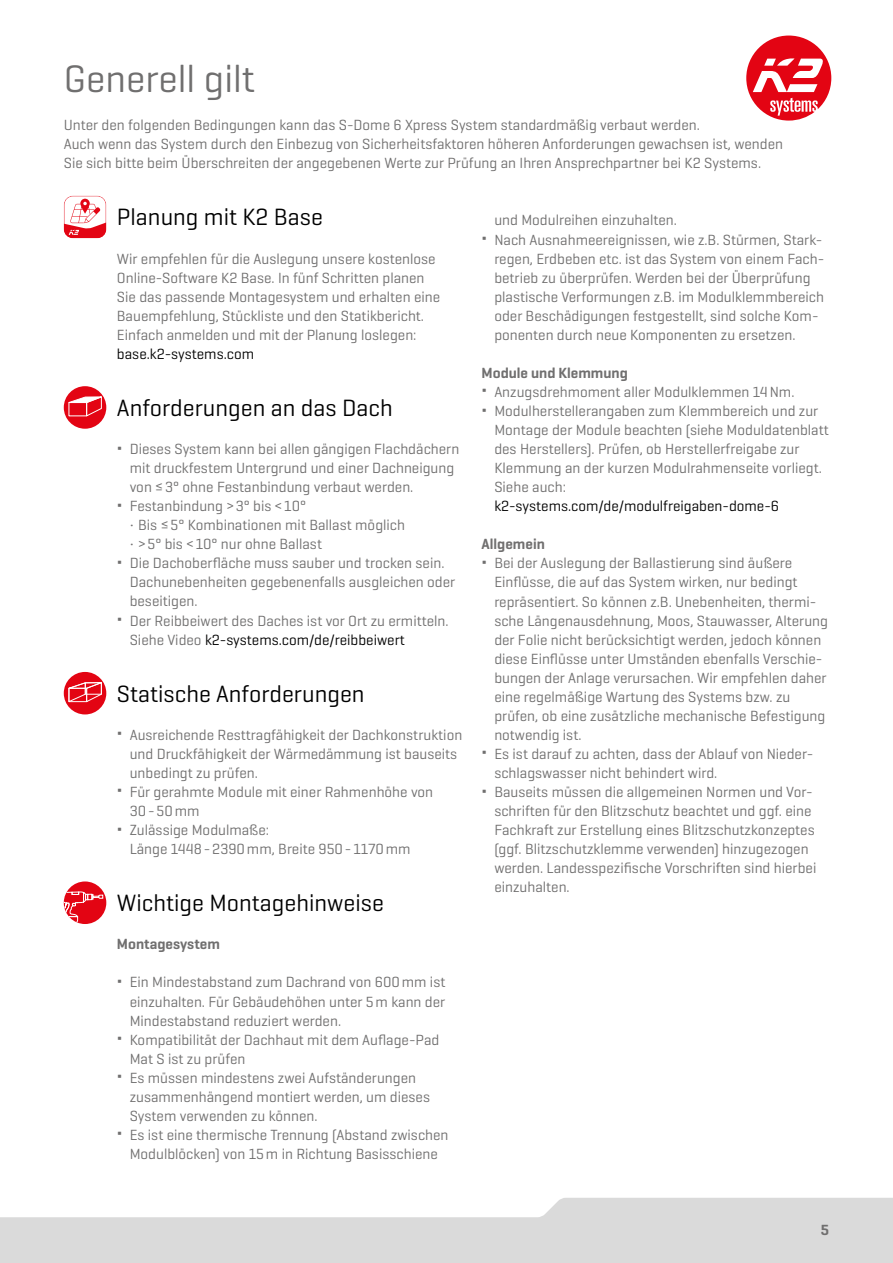
<style>
.page{position:relative;width:893px;height:1263px;background:#fff}
.page>*{position:absolute;margin:0;border:0;box-sizing:border-box;transform-origin:0 0}
.t1{font:39px "K2 Geogrotesque";color:#706f6f}
.t2{font:24px "K2 Geogrotesque";color:#000}
.t3{font:15px/19px "K2 Geogrotesque";color:#706f6f}
.t4{font:15px "K2 Geogrotesque";color:#000}
.t5{font:600 15px "K2 Geogrotesque";color:#706f6f}
.s1{font-family:"Frutiger LT Std"}
.s2{color:#706f6f}
</style>
<div class="page">
<svg style="left:0;top:1198px;width:893px;height:65px;fill:#dadada"></svg>
<svg style="left:746px;top:36px;width:85px;height:85px"></svg>
<div style="left:64px;top:881px;width:42px;height:43px;background:#e30413;border-radius:50%"></div>
<svg style="left:64px;top:891px;width:40px;height:33px"></svg>
<div style="left:64px;top:386px;width:42px;height:43px;background:#e30413;border-radius:50%"></div>
<svg style="left:68px;top:396px;width:38px;height:21px"></svg>
<div style="left:64px;top:672px;width:42px;height:42px;background:#e30413;border-radius:50%"></div>
<svg style="left:68px;top:681px;width:38px;height:22px"></svg>
<svg style="left:64px;top:196px;width:42px;height:42px"></svg>
<h1 class="t1" style="left:64px;top:54px;width:193px">Generell gilt</h1>
<p class="t3" style="left:64px;top:115px;width:721px">Unter den folgenden Bedingungen kann das S-Dome 6 Xpress System standardmäßig verbaut werden.<br>Auch wenn das System durch den Einbezug von Sicherheitsfaktoren höheren Anforderungen gewachsen ist, wenden<br>Sie sich bitte beim Überschreiten der angegebenen Werte zur Prüfung an Ihren Ansprechpartner bei K2 Systems.</p>
<h2 class="t2" style="left:117px;top:202px;width:208px">Planung mit K2 Base</h2>
<p class="t3" style="left:117px;top:248px;width:325px">Wir empfehlen für die Auslegung unsere kostenlose Online-Software K2 Base. In fünf Schritten planen Sie das passende Montagesystem und erhalten eine Bauempfehlung, Stückliste und den Statikbericht.<br>Einfach anmelden und mit der Planung loslegen:</p>
<p class="t4" style="left:117px;top:344px;width:139px">base.k2-systems.com</p>
<h2 class="t2" style="left:117px;top:393px;width:277px">Anforderungen an das Dach</h2>
<p class="t3" style="left:117px;top:439px;width:344px">Δ Dieses System kann bei allen gängigen Flachdächern</p>
<p class="t3" style="left:130px;top:458px;width:326px">mit druckfestem Untergrund und einer Dachneigung</p>
<p class="t3" style="left:130px;top:477px;width:285px">von ≤3° ohne Festanbindung verbaut werden.</p>
<p class="t3" style="left:117px;top:496px;width:191px">Δ Festanbindung &gt;3° bis &lt; 10°</p>
<p class="t3" style="left:130px;top:515px;width:277px"><span class="s1">·</span> Bis ≤5° Kombinationen mit Ballast möglich</p>
<p class="t3" style="left:130px;top:534px;width:194px"><span class="s1">·</span> &gt;5° bis &lt; 10° nur ohne Ballast</p>
<p class="t3" style="left:117px;top:553px;width:329px">Δ Die Dachoberfläche muss sauber und trocken sein.</p>
<p class="t3" style="left:130px;top:572px;width:327px">Dachunebenheiten gegebenenfalls ausgleichen oder</p>
<p class="t3" style="left:130px;top:591px;width:69px">beseitigen.</p>
<p class="t3" style="left:117px;top:610px;width:333px">Δ Der Reibbeiwert des Daches ist vor Ort zu ermitteln.</p>
<p class="t4" style="left:130px;top:630px;width:277px"><span class="s2">Siehe Video</span> k2-systems.com/de/reibbeiwert</p>
<h2 class="t2" style="left:117px;top:678px;width:249px">Statische Anforderungen</h2>
<p class="t3" style="left:117px;top:725px;width:347px">Δ Ausreichende Resttragfähigkeit der Dachkonstruktion</p>
<p class="t3" style="left:130px;top:744px;width:329px">und Druckfähigkeit der Wärmedämmung ist bauseits</p>
<p class="t3" style="left:130px;top:763px;width:130px">unbedingt zu prüfen.</p>
<p class="t3" style="left:117px;top:782px;width:318px">Δ Für gerahmte Module mit einer Rahmenhöhe von</p>
<p class="t3" style="left:130px;top:801px;width:71px">30-50mm</p>
<p class="t3" style="left:117px;top:820px;width:154px">Δ Zulässige Modulmaße:</p>
<p class="t3" style="left:130px;top:839px;width:282px">Länge 1448-2390mm, Breite 950- 1170mm</p>
<h2 class="t2" style="left:117px;top:888px;width:268px">Wichtige Montagehinweise</h2>
<p class="t5" style="left:117px;top:935px;width:105px">Montagesystem</p>
<p class="t3" style="left:117px;top:972px;width:330px">Δ Ein Mindestabstand zum Dachrand von 600mm ist</p>
<p class="t3" style="left:130px;top:991px;width:317px">einzuhalten. Für Gebäudehöhen unter 5m kann der</p>
<p class="t3" style="left:130px;top:1010px;width:213px">Mindestabstand reduziert werden.</p>
<p class="t3" style="left:117px;top:1029px;width:324px">Δ Kompatibilität der Dachhaut mit dem Auflage-Pad</p>
<p class="t3" style="left:130px;top:1048px;width:117px">Mat S ist zu prüfen</p>
<p class="t3" style="left:117px;top:1068px;width:301px">Δ Es müssen mindestens zwei Aufständerungen</p>
<p class="t3" style="left:130px;top:1087px;width:302px">zusammenhängend montiert werden, um dieses</p>
<p class="t3" style="left:130px;top:1106px;width:189px">System verwenden zu können.</p>
<p class="t3" style="left:117px;top:1125px;width:333px">Δ Es ist eine thermische Trennung (Abstand zwischen</p>
<p class="t3" style="left:130px;top:1144px;width:310px">Modulblöcken) von 15m in Richtung Basisschiene</p>
<p class="t3" style="left:494px;top:210px;width:184px">und Modulreihen einzuhalten.</p>
<p class="t3" style="left:482px;top:229px;width:342px">Δ Nach Ausnahmeereignissen, wie z.B. Stürmen, Stark-</p>
<p class="t3" style="left:494px;top:248px;width:332px">regen, Erdbeben etc. ist das System von einem Fach-</p>
<p class="t3" style="left:494px;top:268px;width:318px">betrieb zu überprüfen. Werden bei der Überprüfung</p>
<p class="t3" style="left:494px;top:287px;width:331px">plastische Verformungen z.B. im Modulklemmbereich</p>
<p class="t3" style="left:494px;top:306px;width:326px">oder Beschädigungen festgestellt, sind solche Kom-</p>
<p class="t3" style="left:494px;top:325px;width:303px">ponenten durch neue Komponenten zu ersetzen.</p>
<p class="t5" style="left:482px;top:363px;width:148px">Module und Klemmung</p>
<p class="t3" style="left:482px;top:382px;width:314px">Δ Anzugsdrehmoment aller Modulklemmen 14Nm.</p>
<p class="t3" style="left:482px;top:401px;width:338px">Δ Modulherstellerangaben zum Klemmbereich und zur</p>
<p class="t3" style="left:494px;top:420px;width:336px">Montage der Module beachten (siehe Moduldatenblatt</p>
<p class="t3" style="left:494px;top:439px;width:307px">des Herstellers). Prüfen, ob Herstellerfreigabe zur</p>
<p class="t3" style="left:494px;top:458px;width:329px">Klemmung an der kurzen Modulrahmenseite vorliegt.</p>
<p class="t3" style="left:494px;top:477px;width:73px">Siehe auch:</p>
<p class="t4" style="left:494px;top:497px;width:286px">k2-systems.com/de/modulfreigaben-dome-6</p>
<p class="t5" style="left:482px;top:535px;width:65px">Allgemein</p>
<p class="t3" style="left:482px;top:553px;width:312px">Δ Bei der Auslegung der Ballastierung sind äußere</p>
<p class="t3" style="left:494px;top:572px;width:305px">Einflüsse, die auf das System wirken, nur bedingt</p>
<p class="t3" style="left:494px;top:591px;width:324px">repräsentiert. So können z.B. Unebenheiten, thermi-</p>
<p class="t3" style="left:494px;top:610px;width:335px">sche Längenausdehnung, Moos, Stauwasser, Alterung</p>
<p class="t3" style="left:494px;top:629px;width:328px">der Folie nicht berücksichtigt werden, jedoch können</p>
<p class="t3" style="left:494px;top:649px;width:330px">diese Einflüsse unter Umständen ebenfalls Verschie-</p>
<p class="t3" style="left:494px;top:668px;width:334px">bungen der Anlage verursachen. Wir empfehlen daher</p>
<p class="t3" style="left:494px;top:687px;width:298px">eine regelmäßige Wartung des Systems bzw. zu</p>
<p class="t3" style="left:494px;top:706px;width:332px">prüfen, ob eine zusätzliche mechanische Befestigung</p>
<p class="t3" style="left:494px;top:725px;width:89px">notwendig ist.</p>
<p class="t3" style="left:482px;top:744px;width:333px">Δ Es ist darauf zu achten, dass der Ablauf von Nieder-</p>
<p class="t3" style="left:494px;top:763px;width:225px">schlagswasser nicht behindert wird.</p>
<p class="t3" style="left:482px;top:782px;width:333px">Δ Bauseits müssen die allgemeinen Normen und Vor-</p>
<p class="t3" style="left:494px;top:801px;width:319px">schriften für den Blitzschutz beachtet und ggf. eine</p>
<p class="t3" style="left:494px;top:820px;width:322px">Fachkraft zur Erstellung eines Blitzschutzkonzeptes</p>
<p class="t3" style="left:494px;top:839px;width:316px">(ggf. Blitzschutzklemme verwenden) hinzugezogen</p>
<p class="t3" style="left:494px;top:858px;width:324px">werden. Landesspezifische Vorschriften sind hierbei</p>
<p class="t3" style="left:494px;top:877px;width:77px">einzuhalten.</p>
<p class="t5" style="left:821px;top:1221px;width:10px">5</p>
</div>
